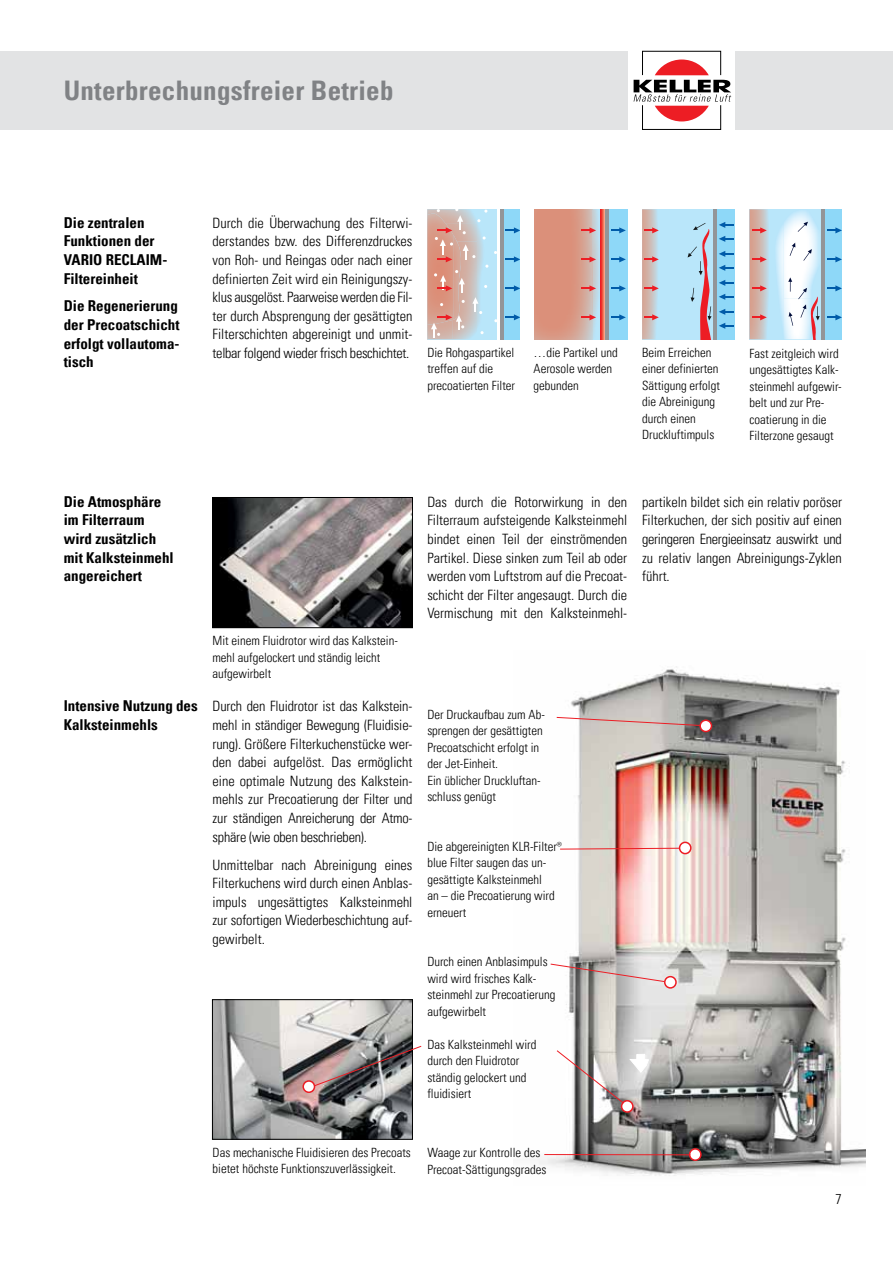
<style>
.page{position:relative;width:893px;height:1263px;background:#fff}
.page>*{position:absolute;margin:0;border:0;box-sizing:border-box;transform-origin:0 0}
.t1{font:700 condensed 27px "Univers LT Pro";letter-spacing:.01em;color:#808285}
.t2{font:700 condensed 15px/18.6px "Univers LT Pro";color:#000}
.t3{font:300 condensed 14.25px/18.6px "Univers LT Pro";letter-spacing:-.01em;color:#000;text-align:justify}
.t4{font:300 condensed 12.75px/16.5px "Univers LT Pro";color:#000}
</style>
<div class="page">
<div style="left:0;top:51px;width:627px;height:79px;background:#e2e3e4"></div>
<svg style="left:634px;top:51px;width:97px;height:79px"></svg>
<div style="left:735px;top:51px;width:158px;height:79px;background:#e2e3e4"></div>
<img style="left:538px;top:666px;width:327px;height:510px">
<div style="left:427px;top:209px;width:93px;height:130px;background:#b9e6fa"></div>
<img style="left:427px;top:209px;width:4px;height:5px">
<img style="left:427px;top:325px;width:25px;height:14px">
<img style="left:427px;top:214px;width:4px;height:111px">
<div style="left:502px;top:209px;width:18px;height:130px;background:#8ed8f8"></div>
<hr style="left:500px;top:209px;width:4px;height:130px;background:#939598">
<hr style="left:497px;top:209px;width:3px;height:130px;background:#fff">
<svg style="left:506px;top:227px;width:14px;height:6px"></svg>
<svg style="left:506px;top:256px;width:14px;height:6px"></svg>
<svg style="left:506px;top:285px;width:14px;height:6px"></svg>
<svg style="left:506px;top:314px;width:14px;height:6px"></svg>
<svg style="left:431px;top:209px;width:57px;height:129px"></svg>
<img style="left:535px;top:209px;width:65px;height:130px">
<svg style="left:600px;top:209px;width:5px;height:130px"></svg>
<div style="left:607px;top:209px;width:20px;height:130px;background:#8ed8f8"></div>
<hr style="left:605px;top:209px;width:4px;height:130px;background:#939598">
<svg style="left:611px;top:227px;width:15px;height:6px"></svg>
<svg style="left:611px;top:256px;width:15px;height:6px"></svg>
<svg style="left:611px;top:285px;width:15px;height:6px"></svg>
<svg style="left:611px;top:314px;width:15px;height:6px"></svg>
<svg style="left:581px;top:227px;width:15px;height:6px"></svg>
<svg style="left:581px;top:256px;width:15px;height:6px"></svg>
<svg style="left:581px;top:285px;width:15px;height:6px"></svg>
<svg style="left:581px;top:314px;width:15px;height:6px"></svg>
<div style="left:642px;top:209px;width:93px;height:130px;background:#b9e6fa"></div>
<img style="left:642px;top:209px;width:16px;height:130px">
<img style="left:643px;top:335px;width:15px;height:4px">
<div style="left:715px;top:209px;width:20px;height:130px;background:#8ed8f8"></div>
<hr style="left:713px;top:209px;width:4px;height:130px;background:#939598">
<svg style="left:719px;top:309px;width:15px;height:6px"></svg>
<svg style="left:719px;top:280px;width:15px;height:6px"></svg>
<svg style="left:719px;top:251px;width:15px;height:6px"></svg>
<svg style="left:719px;top:222px;width:15px;height:6px"></svg>
<svg style="left:719px;top:323px;width:15px;height:6px"></svg>
<svg style="left:719px;top:294px;width:15px;height:6px"></svg>
<svg style="left:719px;top:265px;width:15px;height:6px"></svg>
<svg style="left:719px;top:236px;width:15px;height:6px"></svg>
<svg style="left:644px;top:227px;width:15px;height:6px"></svg>
<svg style="left:644px;top:256px;width:15px;height:6px"></svg>
<svg style="left:644px;top:285px;width:15px;height:6px"></svg>
<svg style="left:644px;top:314px;width:15px;height:6px"></svg>
<svg style="left:688px;top:223px;width:24px;height:116px"></svg>
<div style="left:749px;top:209px;width:93px;height:130px;background:#b9e6fa"></div>
<img style="left:784px;top:211px;width:35px;height:87px">
<img style="left:776px;top:225px;width:8px;height:103px">
<img style="left:784px;top:298px;width:4px;height:41px">
<svg style="left:798px;top:222px;width:10px;height:10px"></svg>
<svg style="left:790px;top:243px;width:5px;height:13px"></svg>
<svg style="left:803px;top:249px;width:9px;height:12px"></svg>
<img style="left:749px;top:209px;width:20px;height:130px">
<div style="left:823px;top:209px;width:19px;height:130px;background:#8ed8f8"></div>
<hr style="left:821px;top:209px;width:4px;height:130px;background:#939598">
<svg style="left:752px;top:227px;width:15px;height:6px"></svg>
<svg style="left:752px;top:256px;width:15px;height:6px"></svg>
<svg style="left:752px;top:285px;width:15px;height:6px"></svg>
<svg style="left:752px;top:314px;width:15px;height:6px"></svg>
<svg style="left:788px;top:277px;width:32px;height:62px"></svg>
<svg style="left:827px;top:227px;width:15px;height:6px"></svg>
<svg style="left:827px;top:256px;width:15px;height:6px"></svg>
<svg style="left:827px;top:285px;width:15px;height:6px"></svg>
<svg style="left:827px;top:314px;width:15px;height:6px"></svg>
<img style="left:214px;top:499px;width:197px;height:127px">
<div style="left:212px;top:497px;width:201px;height:131px;border:1px solid #000"></div>
<img style="left:214px;top:1001px;width:197px;height:137px">
<div style="left:212px;top:999px;width:201px;height:141px;border:1px solid #000"></div>
<div style="left:303px;top:1081px;width:11px;height:11px;background:#fff;border-radius:50%"></div>
<div style="left:302px;top:1080px;width:13px;height:13px;border:2px solid #ed1d24;border-radius:50%"></div>
<img style="left:313px;top:1045px;width:109px;height:42px">
<div style="left:622px;top:1101px;width:11px;height:11px;background:#fff;border-radius:50%"></div>
<div style="left:621px;top:1100px;width:13px;height:13px;border:2px solid #ed1d24;border-radius:50%"></div>
<div style="left:680px;top:842px;width:11px;height:12px;background:#fff;border-radius:50%"></div>
<div style="left:679px;top:841px;width:13px;height:13px;border:2px solid #ed1d24;border-radius:50%"></div>
<div style="left:700px;top:720px;width:11px;height:11px;background:#fff;border-radius:50%"></div>
<div style="left:699px;top:719px;width:13px;height:13px;border:2px solid #ed1d24;border-radius:50%"></div>
<svg style="left:559px;top:847px;width:121px;height:3px"></svg>
<div style="left:665px;top:976px;width:11px;height:12px;background:#fff;border-radius:50%"></div>
<div style="left:664px;top:976px;width:13px;height:13px;border:2px solid #ed1d24;border-radius:50%"></div>
<svg style="left:550px;top:963px;width:115px;height:19px;background:#c9bdbc"></svg>
<svg style="left:556px;top:717px;width:145px;height:9px"></svg>
<svg style="left:556px;top:1050px;width:93px;height:54px"></svg>
<div style="left:690px;top:1149px;width:11px;height:11px;background:#fff;border-radius:50%"></div>
<div style="left:689px;top:1148px;width:13px;height:13px;border:2px solid #ed1d24;border-radius:50%"></div>
<hr style="left:544px;top:1154px;width:146px;height:1px;background:#ed1d24">
<h1 class="t1" style="left:64px;top:74px;width:331px">Unterbrechungsfreier Betrieb</h1>
<p class="t2" style="left:64px;top:213px;width:105px">Die zentralen<br>Funktionen der<br>VARIO RECLAIM-<br>Filtereinheit</p>
<p class="t2" style="left:64px;top:297px;width:117px;text-align:justify">Die Regenerierung der Precoatschicht erfolgt vollautoma&shy;tisch</p>
<p class="t3" style="left:213px;top:213px;width:201px">Durch die Überwachung des Filterwi&shy;derstandes bzw. des Differenzdruckes von Roh- und Reingas oder nach einer definierten Zeit wird ein Reinigungszy&shy;klus ausgelöst. Paarweise werden die Fil&shy;ter durch Absprengung der gesättigten Filterschichten abgereinigt und unmit&shy;telbar folgend wieder frisch beschichtet.</p>
<p class="t4" style="left:427px;top:343px;width:89px">Die Rohgaspartikel treffen auf die precoatierten Filter</p>
<p class="t4" style="left:534px;top:343px;width:86px">…die Partikel und<br>Aerosole werden gebunden</p>
<p class="t4" style="left:642px;top:343px;width:79px">Beim Erreichen einer definierten<br>Sättigung erfolgt die Abreinigung durch einen<br>Druckluftimpuls</p>
<p class="t4" style="left:749px;top:344px;width:94px">Fast zeitgleich wird ungesättigtes Kalk&shy;steinmehl aufgewir&shy;belt und zur Pre&shy;coatierung in die<br>Filterzone gesaugt</p>
<p class="t2" style="left:64px;top:492px;width:112px">Die Atmosphäre im Filterraum wird zusätzlich mit Kalksteinmehl angereichert</p>
<p class="t3" style="left:427px;top:492px;width:201px">Das durch die Rotorwirkung in den Filterraum aufsteigende Kalksteinmehl bindet einen Teil der einströmenden Partikel. Diese sinken zum Teil ab oder werden vom Luftstrom auf die Precoat&shy;schicht der Filter angesaugt. Durch die Vermischung mit den Kalksteinmehl-</p>
<p class="t3" style="left:642px;top:492px;width:201px">partikeln bildet sich ein relativ poröser Filterkuchen, der sich positiv auf einen geringeren Energieeinsatz auswirkt und zu relativ langen Abreinigungs-Zyklen führt.</p>
<p class="t4" style="left:212px;top:632px;width:187px">Mit einem Fluidrotor wird das Kalkstein&shy;mehl aufgelockert und ständig leicht aufgewirbelt</p>
<p class="t2" style="left:64px;top:696px;width:135px">Intensive Nutzung des<br>Kalksteinmehls</p>
<p class="t3" style="left:213px;top:696px;width:201px">Durch den Fluidrotor ist das Kalkstein&shy;mehl in ständiger Bewegung (Fluidisie&shy;rung). Größere Filterkuchenstücke wer&shy;den dabei aufgelöst. Das ermöglicht eine optimale Nutzung des Kalkstein&shy;mehls zur Precoatierung der Filter und zur ständigen Anreicherung der Atmo&shy;sphäre (wie oben beschrieben).</p>
<p class="t3" style="left:213px;top:854px;width:201px">Unmittelbar nach Abreinigung eines Filterkuchens wird durch einen Anblas&shy;impuls ungesättigtes Kalksteinmehl zur sofortigen Wiederbeschichtung auf&shy;gewirbelt.</p>
<p class="t4" style="left:427px;top:705px;width:119px">Der Druckaufbau zum Ab&shy;sprengen der gesättigten<br>Precoatschicht erfolgt in der Jet-Einheit.<br>Ein üblicher Druckluftan&shy;schluss genügt</p>
<p class="t4" style="left:427px;top:837px;width:136px">Die abgereinigten KLR-Filter® blue Filter saugen das un&shy;gesättigte Kalksteinmehl<br>an – die Precoatierung wird erneuert</p>
<p class="t4" style="left:427px;top:953px;width:130px">Durch einen Anblasimpuls wird wird frisches Kalk&shy;steinmehl zur Precoatierung aufgewirbelt</p>
<p class="t4" style="left:427px;top:1035px;width:111px">Das Kalksteinmehl wird durch den Fluidrotor ständig gelockert und fluidisiert</p>
<p class="t4" style="left:213px;top:1143px;width:200px">Das mechanische Fluidisieren des Precoats bietet höchste Funktionszuverlässigkeit.</p>
<p class="t4" style="left:427px;top:1143px;width:120px">Waage zur Kontrolle des<br>Precoat-Sättigungsgrades</p>
<p class="t3" style="left:836px;top:1189px;width:8px">7</p>
</div>
